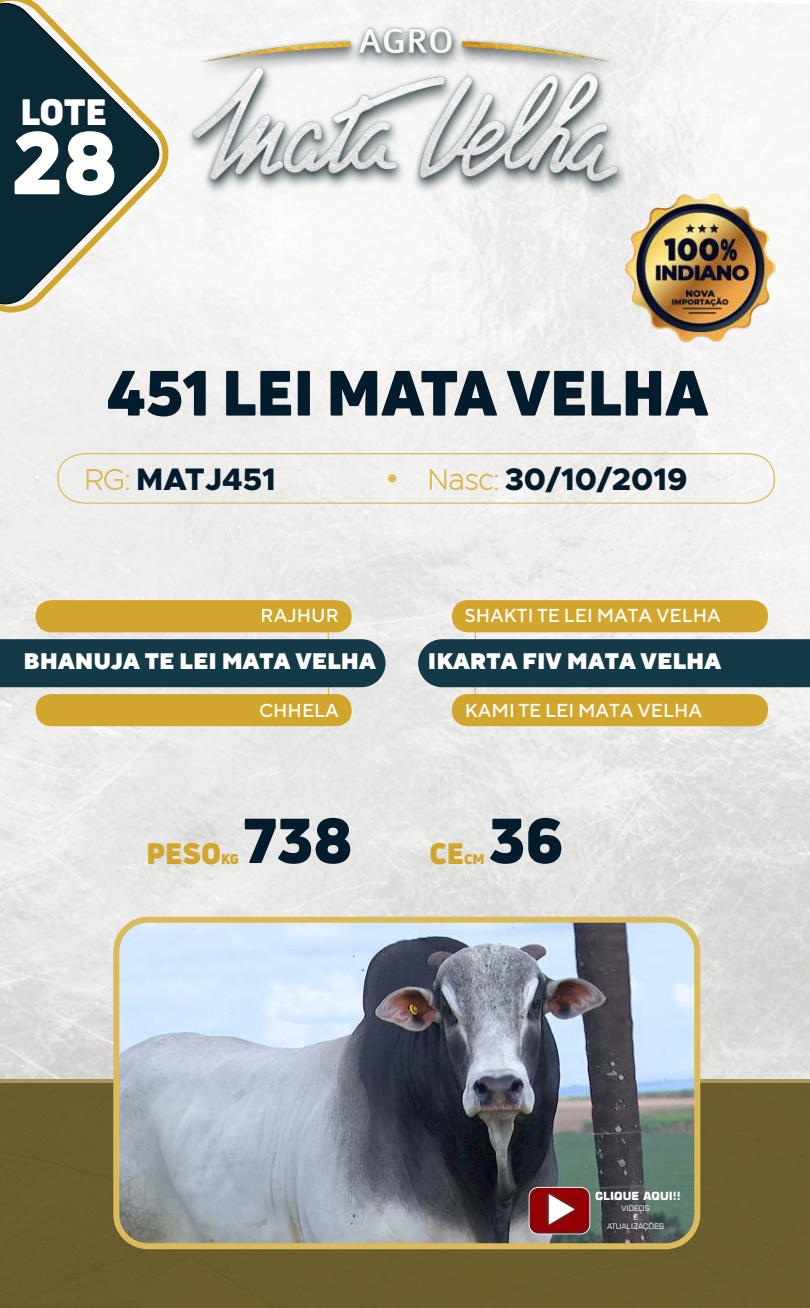
<style>
.page{position:relative;width:810px;height:1308px;background:#fff}
.page>*{position:absolute;margin:0;border:0;box-sizing:border-box;transform-origin:0 0}
.t1{font:86.5px "Uni Neue Trial Black";color:#fff}
.t2{font:62.5px "Uni Neue Trial Black";color:#031c2b}
.t3{font:61.88px "Uni Neue Trial Black";color:#031c2b}
.t4{font:35.88px "Uni Neue Trial Black";color:#fff}
.t5{font:800 31.25px "Metropolis";color:#031c2b}
.t6{font:29px "Uni Neue Trial Black";color:#d2a52d}
.t7{font:900 22.5px "TT Norms";color:#fff}
.t8{font:500 18.75px "TT Norms";color:#fff}
.t9{font:700 11.25px "Square 721 BT";color:#fff}
.t10{font:7.62px/9.2px "Square 721 BT";color:#fff;text-align:center}
.s1{font-weight:100;font-size:28.75px;color:#dbba5b}
.s2{font-size:13.88px}
</style>
<div class="page">
<img style="left:0;top:0;width:809px;height:1079px">
<div style="left:36px;top:600px;width:315px;height:32px;background:#d2a52d;border-radius:16px"></div>
<div style="left:36px;top:694px;width:315px;height:32px;background:#d2a52d;border-radius:16px"></div>
<svg style="left:57px;top:452px;width:718px;height:52px"></svg>
<div style="left:388px;top:474px;width:8px;height:8px;background:#dbba5b;border:1px solid #dbba5b;border-radius:50%"></div>
<svg style="left:0;top:612px;width:385px;height:100px"></svg>
<div style="left:0;top:1083px;width:809px;height:225px;background:#6b5e2c"></div>
<img style="left:116px;top:920px;width:581px;height:326px;border-radius:32px">
<div style="left:113px;top:917px;width:587px;height:332px;border:6px solid #dbba5b;border-radius:32px"></div>
<svg style="left:528px;top:1187px;width:62px;height:47px"></svg>
<img style="left:529px;top:1188px;width:60px;height:45px;border-radius:9px">
<img style="left:546px;top:1191px;width:31px;height:36px">
<svg style="left:548px;top:1194px;width:26px;height:31px"></svg>
<div style="left:0;top:0;width:177px;height:318px;background:#f6f5f5"></div>
<svg style="left:0;top:0;width:162px;height:308px;fill:#092935"></svg>
<img style="left:185px;top:24px;width:442px;height:175px">
<div style="left:452px;top:600px;width:315px;height:32px;background:#d2a52d;border-radius:16px"></div>
<div style="left:452px;top:694px;width:315px;height:32px;background:#d2a52d;border-radius:16px"></div>
<svg style="left:418px;top:612px;width:391px;height:100px"></svg>
<img style="left:619px;top:192px;width:163px;height:157px">
<h3 class="t4" style="left:20px;top:98px;width:88px">LOTE</h3>
<h1 class="t1" style="left:12px;top:129px;width:107px">28</h1>
<h2 class="t2" style="left:107px;top:369px;width:602px">451 LEI MATA VELHA</h2>
<h3 class="t5" style="left:85px;top:465px;width:192px"><span class="s1">RG:</span> MATJ451</h3>
<h3 class="t5" style="left:427px;top:465px;width:261px"><span class="s1">Nasc:</span> 30/10/2019</h3>
<p class="t8" style="left:260px;top:604px;width:80px">RAJHUR</p>
<p class="t8" style="left:464px;top:604px;width:257px">SHAKTI TE LEI MATA VELHA</p>
<p class="t7" style="left:24px;top:648px;width:353px">BHANUJA TE LEI MATA VELHA</p>
<p class="t7" style="left:428px;top:648px;width:294px">IKARTA FIV MATA VELHA</p>
<p class="t8" style="left:259px;top:699px;width:81px">CHHELA</p>
<p class="t8" style="left:464px;top:699px;width:239px">KAMI TE LEI MATA VELHA</p>
<h3 class="t3" style="left:243px;top:817px;width:110px">738</h3>
<h3 class="t3" style="left:489px;top:817px;width:76px">36</h3>
<h3 class="t6" style="left:146px;top:842px;width:94px">PESO<span class="s2">KG</span></h3>
<h3 class="t6" style="left:429px;top:842px;width:56px">CE<span class="s2">CM</span></h3>
<p class="t9" style="left:595px;top:1191px;width:87px">CLIQUE AQUI!!</p>
<p class="t10" style="left:607px;top:1204px;width:59px">VIDEOS<br>E<br>ATUALIZAÇÕES</p>
</div>
